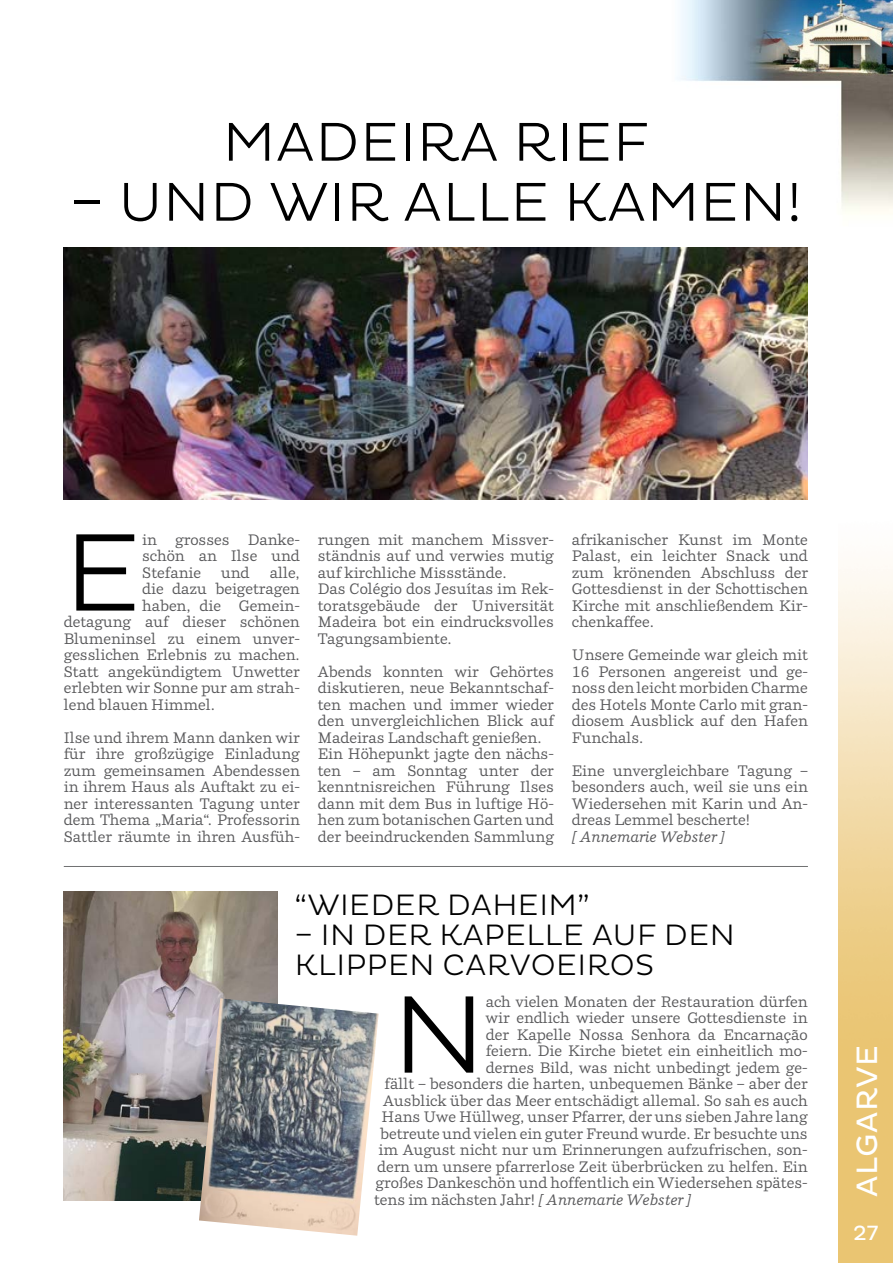
<style>
.page{position:relative;width:893px;height:1263px;background:#fff}
.page>*{position:absolute;margin:0;border:0;box-sizing:border-box;transform-origin:0 0}
.t1{font:300 112.05px "Pluto";color:#000}
.t2{font:300 55.5px "Pluto";letter-spacing:.015em;color:#000}
.t3{font:300 30px/30px "Pluto";letter-spacing:.015em;color:#000}
.t4{font:30px "Pluto";letter-spacing:.015em;color:#fff}
.t5{font:21px "Pluto";color:#fff}
.t6{font:15px/16.5px "Parry";color:#58585a;text-align:justify}
.t7{font:italic 15px "Parry";color:#58585a}
.s1{font-style:italic}
</style>
<div class="page">
<img style="left:634px;top:0;width:259px;height:248px">
<img style="left:64px;top:248px;width:744px;height:252px">
<img style="left:64px;top:891px;width:213px;height:309px">
<img style="left:199px;top:998px;width:180px;height:238px">
<hr style="left:64px;top:866px;width:744px;height:1px;background:#707172">
<h2 class="t2" style="left:223px;top:110px;width:428px">MADEIRA RIEF</h2>
<h2 class="t2" style="left:70px;top:170px;width:734px">– UND WIR ALLE KAMEN!</h2>
<h1 class="t1" style="left:64px;top:509px;width:80px">E</h1>
<p class="t6" style="left:142px;top:531px;width:159px">in grosses Danke&shy;schön an Ilse und Stefanie</p>
<p class="t6" style="left:221px;top:564px;width:30px">und</p>
<p class="t6" style="left:270px;top:564px;width:32px">alle,</p>
<p class="t6" style="left:142px;top:580px;width:159px">die dazu beigetragen</p>
<p class="t6" style="left:142px;top:597px;width:159px">haben, die Gemein-</p>
<p class="t6" style="left:64px;top:613px;width:238px">detagung auf dieser schönen</p>
<p class="t6" style="left:64px;top:630px;width:238px">Blumeninsel zu einem unver-</p>
<p class="t6" style="left:64px;top:646px;width:238px">gesslichen Erlebnis zu machen.</p>
<p class="t6" style="left:64px;top:663px;width:238px">Statt angekündigtem Unwetter</p>
<p class="t6" style="left:64px;top:679px;width:238px">erlebten wir Sonne pur am strah-</p>
<p class="t6" style="left:64px;top:696px;width:153px">lend blauen Himmel.</p>
<p class="t6" style="left:64px;top:729px;width:238px">Ilse und ihrem Mann danken wir für ihre großzügige Einladung zum gemeinsamen Abendessen in ihrem Haus als Auftakt zu ei&shy;ner interessanten Tagung unter dem Thema „Maria“. Professorin Sattler räumte in ihren Ausfüh-</p>
<p class="t6" style="left:318px;top:531px;width:238px;text-align:left">rungen mit manchem Missver&shy;ständnis auf und verwies mutig auf kirchliche Missstände.<br>Das Colégio dos Jesuítas im Rek&shy;toratsgebäude der Universität<br>Madeira bot ein eindrucksvolles<br>Tagungsambiente.</p>
<p class="t6" style="left:318px;top:663px;width:238px;text-align:left">Abends konnten wir Gehörtes diskutieren, neue Bekanntschaf&shy;ten machen und immer wieder den unvergleichlichen Blick auf<br>Madeiras Landschaft genießen.<br>Ein Höhepunkt jagte den nächs&shy;ten – am Sonntag unter der kenntnisreichen Führung Ilses dann mit dem Bus in luftige Hö&shy;hen zum botanischen Garten und der beeindruckenden Sammlung</p>
<p class="t6" style="left:572px;top:531px;width:238px">afrikanischer Kunst im Monte Palast, ein leichter Snack und zum krönenden Abschluss der Gottesdienst in der Schottischen Kirche mit anschließendem Kir&shy;chenkaffee.</p>
<p class="t6" style="left:572px;top:646px;width:238px">Unsere Gemeinde war gleich mit 16 Personen angereist und ge&shy;noss den leicht morbiden Charme des Hotels Monte Carlo mit gran&shy;diosem Ausblick auf den Hafen Funchals.</p>
<p class="t6" style="left:572px;top:762px;width:238px">Eine unvergleichbare Tagung – besonders auch, weil sie uns ein Wiedersehen mit Karin und An&shy;dreas Lemmel bescherte!</p>
<p class="t7" style="left:572px;top:827px;width:155px">[ Annemarie Webster ]</p>
<h3 class="t3" style="left:295px;top:890px;width:297px">“WIEDER DAHEIM”</h3>
<h3 class="t3" style="left:295px;top:920px;width:442px">– IN DER KAPELLE AUF DEN<br>KLIPPEN CARVOEIROS</h3>
<h1 class="t1" style="left:392px;top:971px;width:95px">N</h1>
<p class="t6" style="left:486px;top:993px;width:323px">ach vielen Monaten der Restauration dürfen</p>
<p class="t6" style="left:486px;top:1009px;width:323px">wir endlich wieder unsere Gottesdienste in</p>
<p class="t6" style="left:486px;top:1026px;width:323px">der Kapelle Nossa Senhora da Encarnação</p>
<p class="t6" style="left:486px;top:1042px;width:323px">feiern. Die Kirche bietet ein einheitlich mo-</p>
<p class="t6" style="left:486px;top:1059px;width:323px">dernes Bild, was nicht unbedingt jedem ge-</p>
<p class="t6" style="left:385px;top:1075px;width:425px">fällt – besonders die harten, unbequemen Bänke – aber der</p>
<p class="t6" style="left:383px;top:1092px;width:426px">Ausblick über das Meer entschädigt allemal. So sah es auch</p>
<p class="t6" style="left:382px;top:1108px;width:428px">Hans Uwe Hüllweg, unser Pfarrer, der uns sieben Jahre lang</p>
<p class="t6" style="left:380px;top:1125px;width:429px">betreute und vielen ein guter Freund wurde. Er besuchte uns</p>
<p class="t6" style="left:379px;top:1141px;width:431px">im August nicht nur um Erinnerungen aufzufrischen, son-</p>
<p class="t6" style="left:377px;top:1158px;width:432px">dern um unsere pfarrerlose Zeit überbrücken zu helfen. Ein</p>
<p class="t6" style="left:376px;top:1174px;width:434px">großes Dankeschön und hoffentlich ein Wiedersehen spätes-</p>
<p class="t6" style="left:374px;top:1191px;width:319px">tens im nächsten Jahr! <span class="s1">[ Annemarie Webster ]</span></p>
<h3 class="t4" style="left:850px;top:1196px;width:153px;rotate:-90deg">ALGARVE</h3>
<h3 class="t5" style="left:853px;top:1221px;width:27px">27</h3>
</div>
